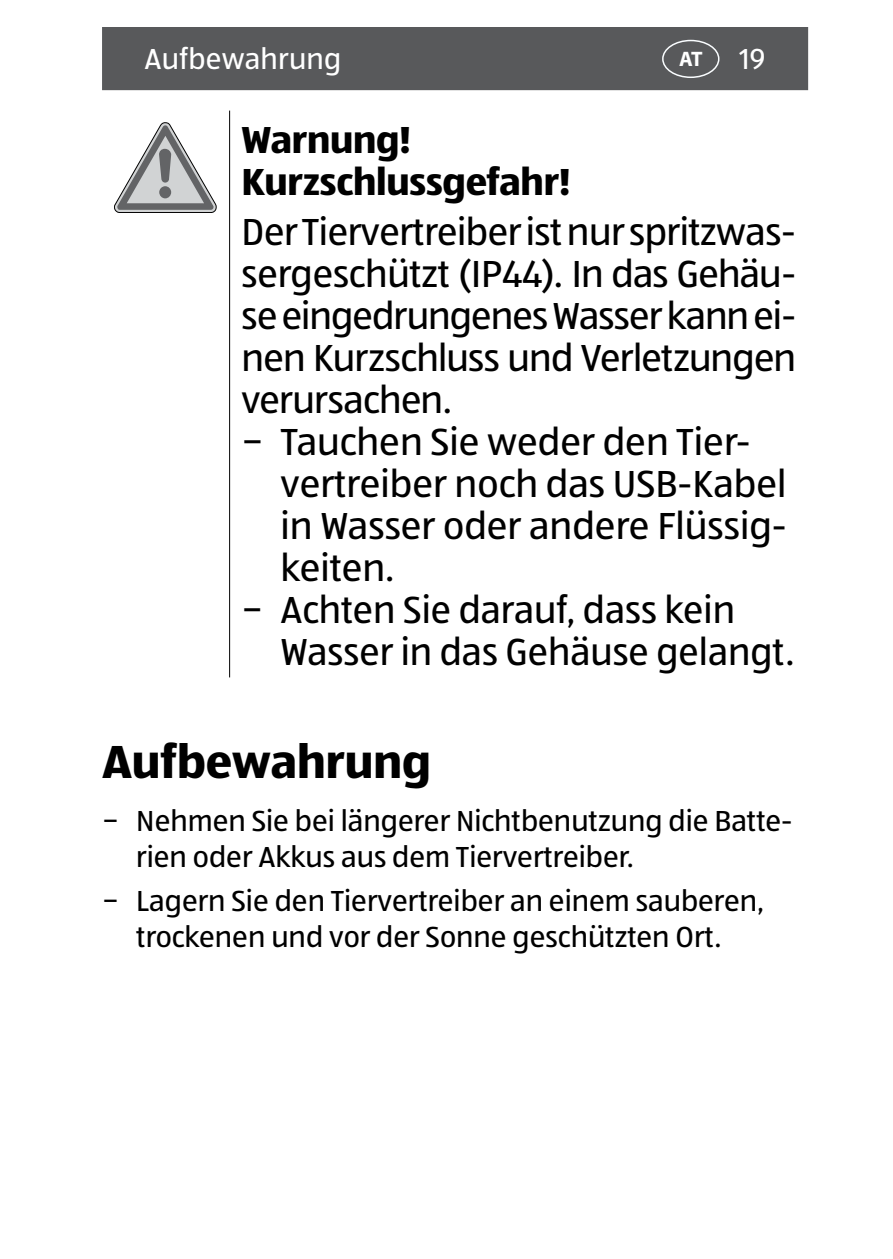
<style>
.page{position:relative;width:893px;height:1259px;background:#fff}
.page>*{position:absolute;margin:0;border:0;box-sizing:border-box;transform-origin:0 0}
.t1{font:700 48px "ALDISUEDOT";color:#000}
.t2{font:39px/42px "ALDISUEDOT";letter-spacing:-.005em;color:#000}
.t3{font:700 39px/42px "ALDISUEDOT";letter-spacing:-.005em;color:#000}
.t4{font:30px/36px "ALDISUEDOT";color:#000}
.t5{font:30px "ALDISUEDOT";letter-spacing:.005em;color:#fff}
.t6{font:700 21px "Myriad Pro";color:#fff}
.s1{font-family:"ALDISUEDOT";font-weight:400;font-size:30px}
</style>
<div class="page">
<div style="left:102px;top:27px;width:707px;height:64px;background:#58595b"></div>
<div style="left:662px;top:40px;width:57px;height:38px;border:2px solid #fafdff;border-radius:50%"></div>
<hr style="left:229px;top:111px;width:1px;height:566px;background:#000">
<svg style="left:114px;top:123px;width:102px;height:90px"></svg>
<p class="t5" style="left:145px;top:39px;width:198px">Aufbewahrung</p>
<p class="t6" style="left:679px;top:45px;width:88px">AT <span class="s1">19</span></p>
<p class="t3" style="left:242px;top:117px;width:331px">Warnung!<br>Kurzschlussgefahr!</p>
<p class="t2" style="left:242px;top:210px;width:556px">Der Tiervertreiber ist nur spritzwas&shy;sergeschützt (IP44). In das Gehäu&shy;se eingedrungenes Wasser kann ei&shy;nen Kurzschluss und Verletzungen verursachen.<br>− Tauchen Sie weder den Tier-</p>
<p class="t2" style="left:281px;top:462px;width:507px">vertreiber noch das USB-Kabel</p>
<p class="t2" style="left:281px;top:504px;width:508px">in Wasser oder andere Flüssig-</p>
<p class="t2" style="left:281px;top:546px;width:115px">keiten.</p>
<p class="t2" style="left:242px;top:588px;width:495px">− Achten Sie darauf, dass kein</p>
<p class="t2" style="left:281px;top:630px;width:515px">Wasser in das Gehäuse gelangt.</p>
<p class="t1" style="left:102px;top:729px;width:330px">Aufbewahrung</p>
<p class="t4" style="left:136px;top:801px;width:658px;text-indent:-34px">− Nehmen Sie bei längerer Nichtbenutzung die Batte&shy;rien oder Akkus aus dem Tiervertreiber.</p>
<p class="t4" style="left:102px;top:882px;width:663px;text-align:center">− Lagern Sie den Tiervertreiber an einem sauberen, trockenen und vor der Sonne geschützten Ort.</p>
</div>
